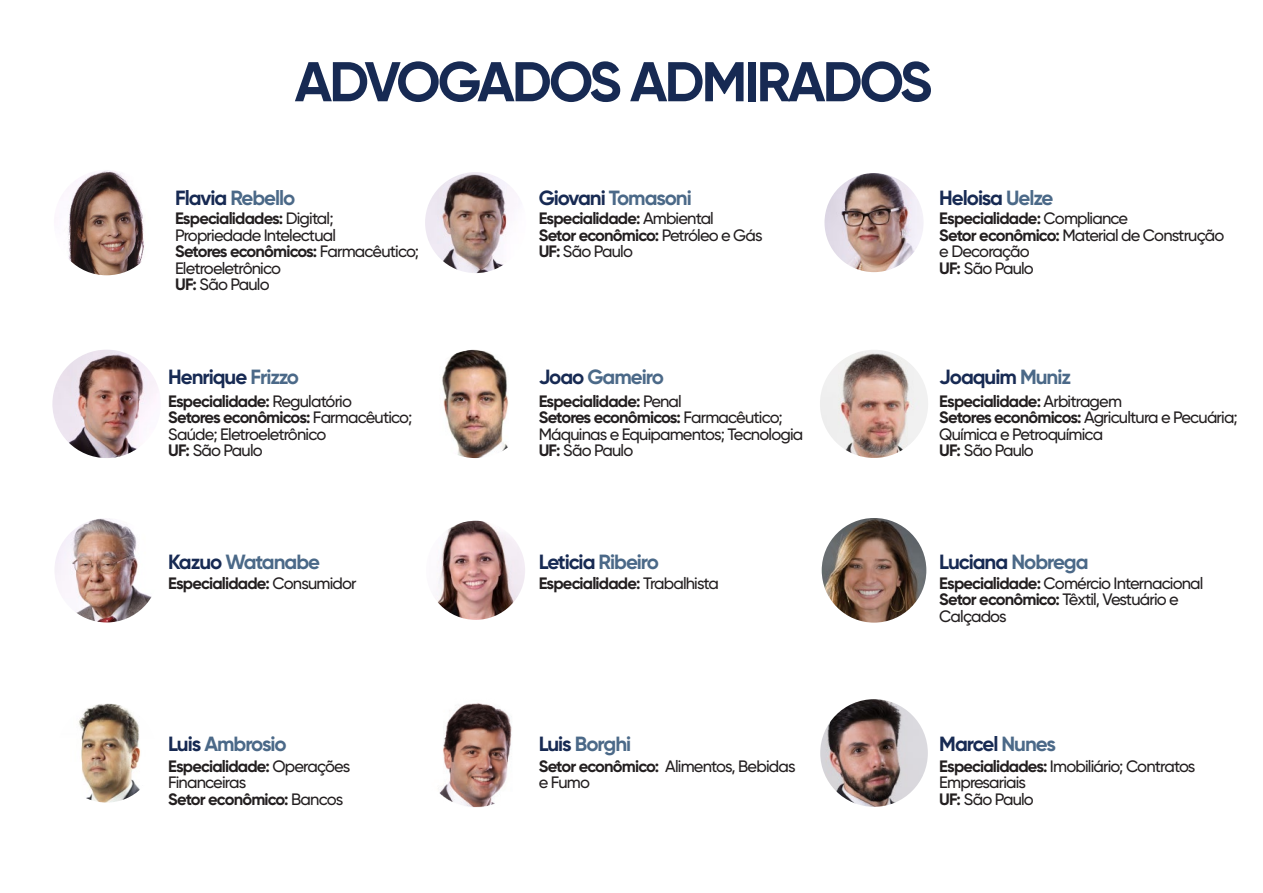
<style>
.page{position:relative;width:1263px;height:893px;background:#fff}
.page>*{position:absolute;margin:0;border:0;box-sizing:border-box;transform-origin:0 0}
.t1{font:700 55.95px "Gilroy";letter-spacing:-.05em;color:#172a53}
.t2{font:700 20.55px "Gilroy";letter-spacing:-.05em;color:#172a53}
.t3{font:700 20.55px "Gilroy";letter-spacing:-.05em;color:#4b6988}
.t4{font:500 16.5px/16.5px "Gilroy";letter-spacing:-.05em;color:#231f20}
.t5{font:700 16.5px/16.5px "Gilroy";letter-spacing:-.05em;color:#231f20}
.s1{color:#172a53}
.s2{font-weight:700}
.s3{color:#4b6988}
.s4{font-weight:500}
</style>
<div class="page">
<img style="left:425px;top:172px;width:101px;height:101px;border-radius:50px">
<img style="left:824px;top:173px;width:99px;height:99px;border-radius:50px">
<img style="left:52px;top:350px;width:109px;height:108px;border-radius:54px">
<img style="left:421px;top:350px;width:109px;height:108px;border-radius:54px">
<img style="left:820px;top:350px;width:108px;height:108px;border-radius:54px">
<img style="left:426px;top:521px;width:99px;height:99px;border-radius:50px">
<img style="left:57px;top:703px;width:99px;height:99px;border-radius:50px">
<img style="left:820px;top:699px;width:108px;height:108px;border-radius:54px">
<img style="left:439px;top:703px;width:73px;height:104px">
<img style="left:54px;top:170px;width:105px;height:105px;border-radius:53px">
<img style="left:54px;top:518px;width:105px;height:104px;border-radius:52px">
<img style="left:822px;top:518px;width:104px;height:105px;border-radius:52px">
<h1 class="t1" style="left:295px;top:47px;width:639px">ADVOGADOS ADMIRADOS</h1>
<p class="t3" style="left:175px;top:185px;width:122px"><span class="s1">Flavia</span> Rebello</p>
<p class="t4" style="left:175px;top:210px;width:246px"><span class="s2">Especialidades:</span> Digital;<br>Propriedade Intelectual<br><span class="s2">Setores econômicos:</span> Farmacêutico;<br>Eletroeletrônico<br><span class="s2">UF:</span> São Paulo</p>
<p class="t4" style="left:939px;top:210px;width:287px"><span class="s2">Especialidade:</span> Compliance<br><span class="s2">Setor econômico:</span> Material de Construção e Decoração<br><span class="s2">UF:</span> São Paulo</p>
<p class="t2" style="left:939px;top:185px;width:116px">Heloisa <span class="s3">Uelze</span></p>
<p class="t3" style="left:539px;top:185px;width:155px"><span class="s1">Giovani</span> Tomasoni</p>
<p class="t5" style="left:539px;top:210px;width:225px">Especialidade: <span class="s4">Ambiental<br></span>Setor econômico: <span class="s4">Petróleo e Gás<br></span>UF: <span class="s4">São Paulo</span></p>
<p class="t2" style="left:168px;top:364px;width:132px">Henrique <span class="s3">Frizzo</span></p>
<p class="t4" style="left:168px;top:393px;width:246px"><span class="s2">Especialidade:</span> Regulatório<br><span class="s2">Setores econômicos:</span> Farmacêutico;<br>Saúde; Eletroeletrônico<br><span class="s2">UF:</span> São Paulo</p>
<p class="t3" style="left:168px;top:549px;width:153px"><span class="s1">Kazuo</span> Watanabe</p>
<p class="t5" style="left:168px;top:575px;width:190px">Especialidade: <span class="s4">Consumidor</span></p>
<p class="t3" style="left:168px;top:731px;width:120px"><span class="s1">Luis</span> Ambrosio</p>
<p class="t5" style="left:168px;top:758px;width:184px">Especialidade: <span class="s4">Operações<br>Financeiras<br></span>Setor econômico: <span class="s4">Bancos</span></p>
<p class="t3" style="left:539px;top:364px;width:127px"><span class="s1">Joao</span> Gameiro</p>
<p class="t4" style="left:539px;top:393px;width:266px"><span class="s2">Especialidade:</span> Penal<br><span class="s2">Setores econômicos:</span> Farmacêutico;<br>Máquinas e Equipamentos; Tecnologia<br><span class="s2">UF:</span> São Paulo</p>
<p class="t2" style="left:539px;top:549px;width:122px">Leticia <span class="s3">Ribeiro</span></p>
<p class="t5" style="left:539px;top:575px;width:182px">Especialidade: <span class="s4">Trabalhista</span></p>
<p class="t3" style="left:539px;top:731px;width:94px"><span class="s1">Luis</span> Borghi</p>
<p class="t4" style="left:539px;top:758px;width:258px"><span class="s2">Setor econômico:</span> Alimentos, Bebidas e Fumo</p>
<p class="t2" style="left:939px;top:364px;width:133px">Joaquim <span class="s3">Muniz</span></p>
<p class="t4" style="left:939px;top:393px;width:300px"><span class="s2">Especialidade:</span> Arbitragem<br><span class="s2">Setores econômicos:</span> Agricultura e Pecuária;<br>Química e Petroquímica<br><span class="s2">UF:</span> São Paulo</p>
<p class="t2" style="left:939px;top:549px;width:151px">Luciana <span class="s3">Nobrega</span></p>
<p class="t4" style="left:939px;top:575px;width:266px"><span class="s2">Especialidade:</span> Comércio Internacional<br><span class="s2">Setor econômico:</span> Têxtil, Vestuário e<br>Calçados</p>
<p class="t2" style="left:939px;top:731px;width:118px">Marcel <span class="s3">Nunes</span></p>
<p class="t4" style="left:939px;top:758px;width:258px"><span class="s2">Especialidades:</span> Imobiliário; Contratos<br>Empresariais<br><span class="s2">UF:</span> São Paulo</p>
</div>
